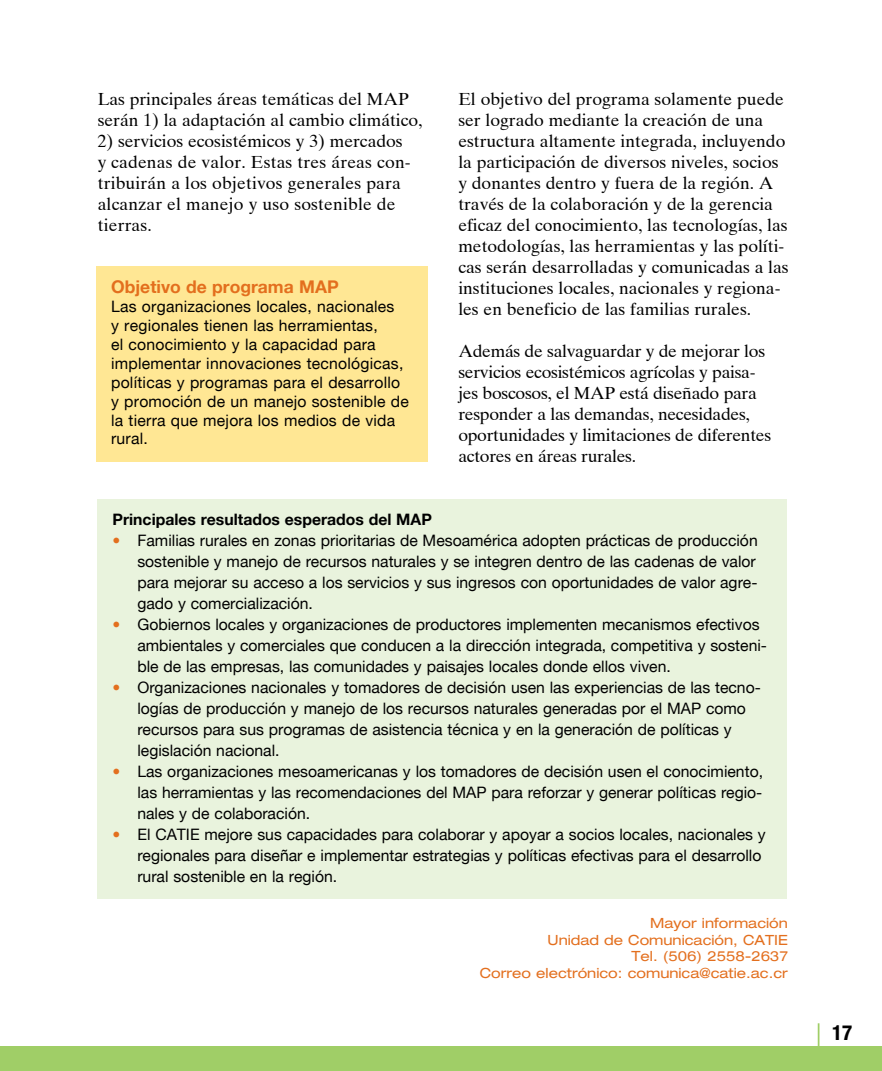
<style>
.page{position:relative;width:882px;height:1071px;background:#fff}
.page>*{position:absolute;margin:0;border:0;box-sizing:border-box;transform-origin:0 0}
.t1{font:700 condensed 21px "Helvetica Neue";color:#000}
.t2{font:17.5px/21px "Times Ten";color:#000}
.t3{font:700 17.5px "Helvetica Neue";color:#e36f1e}
.t4{font:15.75px/21px "Helvetica Neue";color:#000}
.t5{font:700 15.75px "Helvetica Neue";color:#000}
.t6{font:expanded 14px/16.8px "Helvetica Neue";color:#e36f1e;text-align:right}
.s1{color:#e36f1e}
</style>
<div class="page">
<div style="left:0;top:1047px;width:882px;height:24px;background:#a0ce67"></div>
<hr style="left:818px;top:1023px;width:1px;height:33px;background:#a0ce67">
<div style="left:96px;top:266px;width:332px;height:195px;background:#ffe794"></div>
<div style="left:98px;top:499px;width:689px;height:399px;background:#e9f3dd"></div>
<p class="t2" style="left:98px;top:88px;width:326px">Las principales áreas temáticas del MAP serán 1) la adaptación al cambio climático,</p>
<p class="t2" style="left:98px;top:130px;width:315px">2) servicios ecosistémicos y 3) mercados y cadenas de valor. Estas tres áreas con&shy;tribuirán a los objetivos generales para alcanzar el manejo y uso sostenible de tierras.</p>
<p class="t3" style="left:111px;top:276px;width:229px">Objetivo de programa MAP</p>
<p class="t4" style="left:111px;top:297px;width:299px;line-height:18.9px">Las organizaciones locales, nacionales<br>y regionales tienen las herramientas,<br>el conocimiento y la capacidad para implementar innovaciones tecnológicas, políticas y programas para el desarrollo y promoción de un manejo sostenible de la tierra que mejora los medios de vida rural.</p>
<p class="t2" style="left:458px;top:88px;width:332px">El objetivo del programa solamente puede ser logrado mediante la creación de una estructura altamente integrada, incluyendo la participación de diversos niveles, socios y donantes dentro y fuera de la región. A través de la colaboración y de la gerencia eficaz del conocimiento, las tecnologías, las metodologías, las herramientas y las políti&shy;cas serán desarrolladas y comunicadas a las instituciones locales, nacionales y regiona&shy;les en beneficio de las familias rurales.</p>
<p class="t2" style="left:458px;top:340px;width:314px">Además de salvaguardar y de mejorar los servicios ecosistémicos agrícolas y paisa&shy;jes boscosos, el MAP está diseñado para responder a las demandas, necesidades, oportunidades y limitaciones de diferentes actores en áreas rurales.</p>
<p class="t5" style="left:113px;top:510px;width:321px">Principales resultados esperados del MAP</p>
<p class="t4" style="left:137px;top:530px;width:622px;text-indent:-25px"><span class="s1">•</span> Familias rurales en zonas prioritarias de Mesoamérica adopten prácticas de producción sostenible y manejo de recursos naturales y se integren dentro de las cadenas de valor para mejorar su acceso a los servicios y sus ingresos con oportunidades de valor agre&shy;gado y comercialización.</p>
<p class="t4" style="left:137px;top:614px;width:631px;text-indent:-25px"><span class="s1">•</span> Gobiernos locales y organizaciones de productores implementen mecanismos efectivos ambientales y comerciales que conducen a la dirección integrada, competitiva y sosteni&shy;ble de las empresas, las comunidades y paisajes locales donde ellos viven.</p>
<p class="t4" style="left:137px;top:677px;width:625px;text-indent:-25px"><span class="s1">•</span> Organizaciones nacionales y tomadores de decisión usen las experiencias de las tecno&shy;logías de producción y manejo de los recursos naturales generadas por el MAP como recursos para sus programas de asistencia técnica y en la generación de políticas y legislación nacional.</p>
<p class="t4" style="left:137px;top:761px;width:627px;text-align:justify;text-indent:-25px"><span class="s1">•</span> Las organizaciones mesoamericanas y los tomadores de decisión usen el conocimiento, las herramientas y las recomendaciones del MAP para reforzar y generar políticas regio&shy;nales y de colaboración.</p>
<p class="t4" style="left:137px;top:824px;width:630px;text-indent:-25px"><span class="s1">•</span> El CATIE mejore sus capacidades para colaborar y apoyar a socios locales, nacionales y regionales para diseñar e implementar estrategias y políticas efectivas para el desarrollo rural sostenible en la región.</p>
<p class="t6" style="left:480px;top:914px;width:310px">Mayor información<br>Unidad de Comunicación, CATIE<br>Tel. (506) 2558-2637<br>Correo electrónico: comunica@catie.ac.cr</p>
<h1 class="t1" style="left:832px;top:1020px;width:22px">17</h1>
</div>
